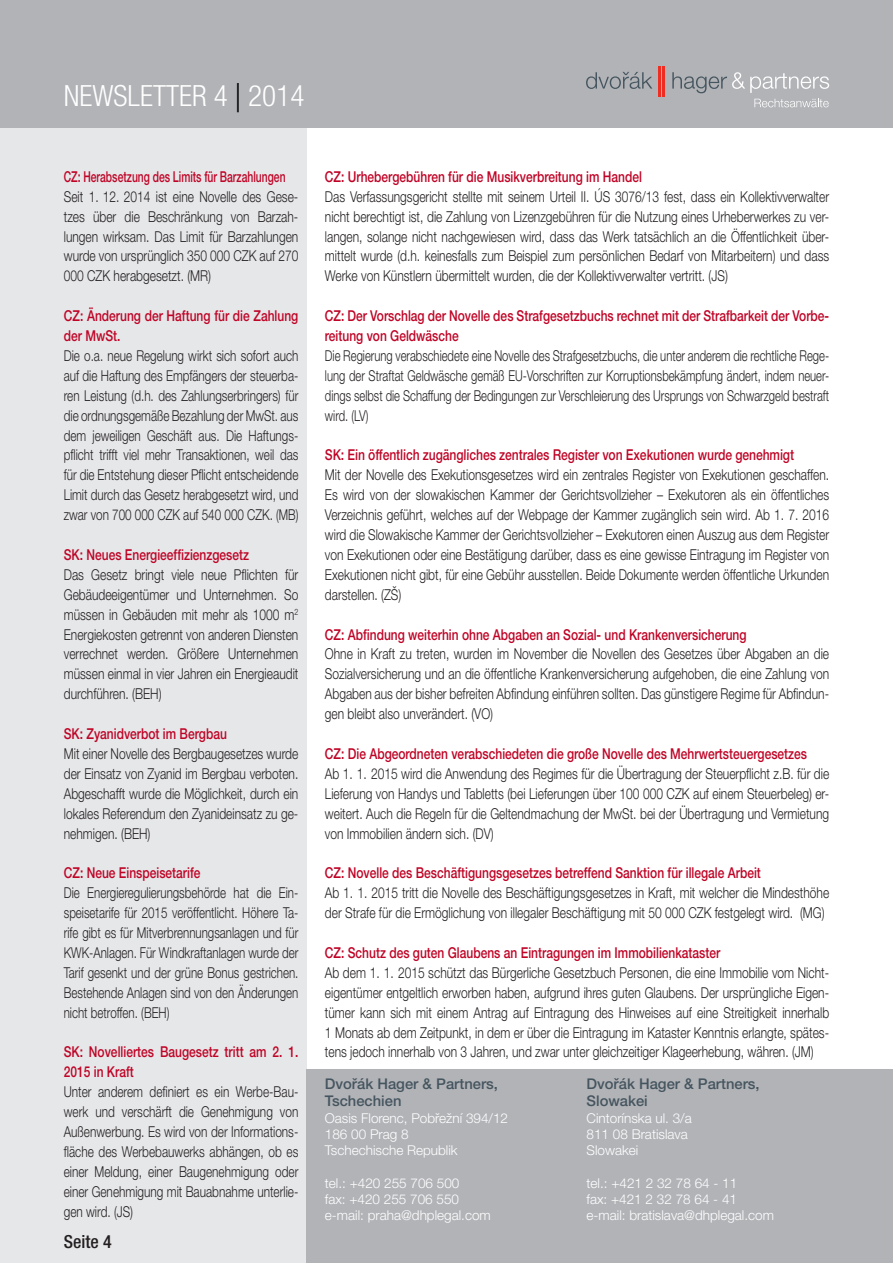
<style>
.page{position:relative;width:893px;height:1263px;background:#fff}
.page>*{position:absolute;margin:0;border:0;box-sizing:border-box;transform-origin:0 0}
.t1{font:300 condensed 29.25px "Helvetica Neue LT Pro";color:#fff}
.t2{font:500 condensed 18px "Helvetica Neue LT Pro";color:#231f20}
.Splitter_Text{font:300 15px/20px "Helvetica Neue LT Pro";color:#231f20;text-align:justify;scale:.8 1}
.Splitter_Überschrift{font:500 15px/20px "Helvetica Neue LT Pro";color:#bf0426;scale:.8 1}
.Splitter_Text-2{font:300 15px/20px "Helvetica Neue LT Pro";color:#231f20;text-align:justify;scale:.78 1}
.Splitter_Text-3{font:300 15px/20px "Helvetica Neue LT Pro";color:#231f20;text-align:justify;scale:.75 1}
.Splitter_Text-4{font:300 15px/20px "Helvetica Neue LT Pro";color:#231f20;text-align:justify;scale:.77 1}
.Splitter_Text-5{font:300 15px/20px "Helvetica Neue LT Pro";color:#231f20;text-align:justify;scale:.79 1}
.Splitter_Überschrift-2{font:500 15px "Helvetica Neue LT Pro";color:#bf0426;scale:.69 1}
.t3{font:500 14.7px "Helvetica Neue LT Pro";color:#45555f}
.t4{font:300 13.5px "Helvetica Neue LT Pro";color:#fff}
.s1{font-stretch:normal;color:#000}
</style>
<div class="page">
<div style="left:0;top:83px;width:307px;height:1180px;background:#e6e7e9"></div>
<div style="left:0;top:0;width:893px;height:128px;background:#b2b3b7"></div>
<svg style="left:586px;top:72px;width:66px;height:17px"></svg>
<svg style="left:672px;top:72px;width:157px;height:21px"></svg>
<hr style="left:658px;top:66px;width:3px;height:30px;background:#ee2e22">
<hr style="left:663px;top:66px;width:2px;height:30px;background:#ee2e22">
<svg style="left:754px;top:99px;width:75px;height:8px"></svg>
<div style="left:307px;top:1069px;width:586px;height:194px;background:#b2b3b7"></div>
<p class="t1" style="left:64px;top:79px;width:242px">NEWSLETTER 4 <span class="s1">|</span> 2014</p>
<p class="Splitter_Überschrift-2" style="left:64px;top:167px;width:323px">CZ: Herabsetzung des Limits für Barzahlungen</p>
<p class="Splitter_Text" style="left:64px;top:186px;width:295px">Seit 1. 12. 2014 ist eine Novelle des Gese&shy;tzes über die Beschränkung von Barzah&shy;lungen wirksam. Das Limit für Barzahlungen wurde von ursprünglich 350 000 CZK auf 270<br>000 CZK herabgesetzt. (MR)</p>
<p class="Splitter_Überschrift" style="left:64px;top:306px;width:295px">CZ: Änderung der Haftung für die Zahlung der MwSt.</p>
<p class="Splitter_Text-2" style="left:64px;top:345px;width:302px">Die o.a. neue Regelung wirkt sich sofort auch auf die Haftung des Empfängers der steuerba&shy;ren Leistung (d.h. des Zahlungserbringers) für die ordnungsgemäße Bezahlung der MwSt. aus dem jeweiligen Geschäft aus. Die Haftungs&shy;pflicht trifft viel mehr Transaktionen, weil das für die Entstehung dieser Pflicht entscheidende Limit durch das Gesetz herabgesetzt wird, und zwar von 700 000 CZK auf 540 000 CZK. (MB)</p>
<p class="Splitter_Überschrift" style="left:64px;top:544px;width:233px">SK: Neues Energieeffizienzgesetz</p>
<p class="Splitter_Text" style="left:64px;top:564px;width:295px">Das Gesetz bringt viele neue Pflichten für Gebäudeeigentümer und Unternehmen. So müssen in Gebäuden mit mehr als 1000 m<sup>2<br></sup>Energiekosten getrennt von anderen Diensten verrechnet werden. Größere Unternehmen müssen einmal in vier Jahren ein Energieaudit durchführen. (BEH)</p>
<p class="Splitter_Überschrift" style="left:64px;top:723px;width:205px">SK: Zyanidverbot im Bergbau</p>
<p class="Splitter_Text" style="left:64px;top:743px;width:295px">Mit einer Novelle des Bergbaugesetzes wurde der Einsatz von Zyanid im Bergbau verboten.<br>Abgeschafft wurde die Möglichkeit, durch ein lokales Referendum den Zyanideinsatz zu ge&shy;nehmigen. (BEH)</p>
<p class="Splitter_Überschrift" style="left:64px;top:863px;width:172px">CZ: Neue Einspeisetarife</p>
<p class="Splitter_Text-4" style="left:64px;top:883px;width:306px">Die Energieregulierungsbehörde hat die Ein&shy;speisetarife für 2015 veröffentlicht. Höhere Ta&shy;rife gibt es für Mitverbrennungsanlagen und für KWK-Anlagen. Für Windkraftanlagen wurde der Tarif gesenkt und der grüne Bonus gestrichen.<br>Bestehende Anlagen sind von den Änderungen nicht betroffen. (BEH)</p>
<p class="Splitter_Überschrift" style="left:64px;top:1042px;width:295px">SK: Novelliertes Baugesetz tritt am 2. 1.<br>2015 in Kraft</p>
<p class="Splitter_Text-5" style="left:64px;top:1082px;width:298px">Unter anderem definiert es ein Werbe-Bau&shy;werk und verschärft die Genehmigung von Außenwerbung. Es wird von der Informations&shy;fläche des Werbebauwerks abhängen, ob es einer Meldung, einer Baugenehmigung oder einer Genehmigung mit Bauabnahme unterlie&shy;gen wird. (JS)</p>
<p class="t2" style="left:64px;top:1231px;width:49px">Seite 4</p>
<p class="Splitter_Überschrift" style="left:325px;top:166px;width:398px">CZ: Urhebergebühren für die Musikverbreitung im Handel</p>
<p class="Splitter_Text" style="left:325px;top:186px;width:632px">Das Verfassungsgericht stellte mit seinem Urteil II. ÚS 3076/13 fest, dass ein Kollektivverwalter nicht berechtigt ist, die Zahlung von Lizenzgebühren für die Nutzung eines Urheberwerkes zu ver&shy;langen, solange nicht nachgewiesen wird, dass das Werk tatsächlich an die Öffentlichkeit über&shy;mittelt wurde (d.h. keinesfalls zum Beispiel zum persönlichen Bedarf von Mitarbeitern) und dass Werke von Künstlern übermittelt wurden, die der Kollektivverwalter vertritt. (JS)</p>
<p class="Splitter_Überschrift" style="left:325px;top:306px;width:632px">CZ: Der Vorschlag der Novelle des Strafgesetzbuchs rechnet mit der Strafbarkeit der Vorbe&shy;reitung von Geldwäsche</p>
<p class="Splitter_Text-3" style="left:325px;top:345px;width:674px">Die Regierung verabschiedete eine Novelle des Strafgesetzbuchs, die unter anderem die rechtliche Rege&shy;lung der Straftat Geldwäsche gemäß EU-Vorschriften zur Korruptionsbekämpfung ändert, indem neuer&shy;dings selbst die Schaffung der Bedingungen zur Verschleierung des Ursprungs von Schwarzgeld bestraft wird. (LV)</p>
<p class="Splitter_Überschrift" style="left:325px;top:445px;width:588px">SK: Ein öffentlich zugängliches zentrales Register von Exekutionen wurde genehmigt</p>
<p class="Splitter_Text" style="left:325px;top:465px;width:632px">Mit der Novelle des Exekutionsgesetzes wird ein zentrales Register von Exekutionen geschaffen.<br>Es wird von der slowakischen Kammer der Gerichtsvollzieher – Exekutoren als ein öffentliches Verzeichnis geführt, welches auf der Webpage der Kammer zugänglich sein wird. Ab 1. 7. 2016 wird die Slowakische Kammer der Gerichtsvollzieher – Exekutoren einen Auszug aus dem Register von Exekutionen oder eine Bestätigung darüber, dass es eine gewisse Eintragung im Register von Exekutionen nicht gibt, für eine Gebühr ausstellen. Beide Dokumente werden öffentliche Urkunden darstellen. (ZŠ)</p>
<p class="Splitter_Überschrift" style="left:325px;top:624px;width:529px">CZ: Abfindung weiterhin ohne Abgaben an Sozial- und Krankenversicherung</p>
<p class="Splitter_Text" style="left:325px;top:644px;width:632px">Ohne in Kraft zu treten, wurden im November die Novellen des Gesetzes über Abgaben an die Sozialversicherung und an die öffentliche Krankenversicherung aufgehoben, die eine Zahlung von Abgaben aus der bisher befreiten Abfindung einführen sollten. Das günstigere Regime für Abfindun&shy;gen bleibt also unverändert. (VO)</p>
<p class="Splitter_Überschrift" style="left:325px;top:743px;width:604px">CZ: Die Abgeordneten verabschiedeten die große Novelle des Mehrwertsteuergesetzes</p>
<p class="Splitter_Text" style="left:325px;top:763px;width:632px">Ab 1. 1. 2015 wird die Anwendung des Regimes für die Übertragung der Steuerpflicht z.B. für die Lieferung von Handys und Tabletts (bei Lieferungen über 100 000 CZK auf einem Steuerbeleg) er&shy;weitert. Auch die Regeln für die Geltendmachung der MwSt. bei der Übertragung und Vermietung von Immobilien ändern sich. (DV)</p>
<p class="Splitter_Überschrift" style="left:325px;top:863px;width:546px">CZ: Novelle des Beschäftigungsgesetzes betreffend Sanktion für illegale Arbeit</p>
<p class="Splitter_Text" style="left:325px;top:883px;width:632px">Ab 1. 1. 2015 tritt die Novelle des Beschäftigungsgesetzes in Kraft, mit welcher die Mindesthöhe der Strafe für die Ermöglichung von illegaler Beschäftigung mit 50 000 CZK festgelegt wird. (MG)</p>
<p class="Splitter_Überschrift" style="left:325px;top:942px;width:496px">CZ: Schutz des guten Glaubens an Eintragungen im Immobilienkataster</p>
<p class="Splitter_Text" style="left:325px;top:962px;width:632px">Ab dem 1. 1. 2015 schützt das Bürgerliche Gesetzbuch Personen, die eine Immobilie vom Nicht&shy;eigentümer entgeltlich erworben haben, aufgrund ihres guten Glaubens. Der ursprüngliche Eigen&shy;tümer kann sich mit einem Antrag auf Eintragung des Hinweises auf eine Streitigkeit innerhalb 1 Monats ab dem Zeitpunkt, in dem er über die Eintragung im Kataster Kenntnis erlangte, spätes&shy;tens jedoch innerhalb von 3 Jahren, und zwar unter gleichzeitiger Klageerhebung, währen. (JM)</p>
<p class="t3" style="left:325px;top:1075px;width:175px">Dvořák Hager &amp; Partners,</p>
<p class="t3" style="left:325px;top:1092px;width:78px">Tschechien</p>
<p class="t4" style="left:325px;top:1109px;width:185px">Oasis Florenc, Pobřežní 394/12</p>
<p class="t4" style="left:325px;top:1126px;width:85px">186 00 Prag 8</p>
<p class="t4" style="left:325px;top:1142px;width:134px">Tschechische Republik</p>
<p class="t4" style="left:325px;top:1174px;width:136px">tel.: +420 255 706 500</p>
<p class="t4" style="left:325px;top:1191px;width:136px">fax: +420 255 706 550</p>
<p class="t4" style="left:325px;top:1207px;width:167px">e-mail: praha@dhplegal.com</p>
<p class="t3" style="left:587px;top:1075px;width:175px">Dvořák Hager &amp; Partners,</p>
<p class="t3" style="left:587px;top:1092px;width:63px">Slowakei</p>
<p class="t4" style="left:587px;top:1109px;width:107px">Cintorínska ul. 3/a</p>
<p class="t4" style="left:587px;top:1126px;width:103px">811 08 Bratislava</p>
<p class="t4" style="left:587px;top:1142px;width:53px">Slowakei</p>
<p class="t4" style="left:587px;top:1174px;width:152px">tel.: +421 2 32 78 64 - 11</p>
<p class="t4" style="left:587px;top:1191px;width:152px">fax: +421 2 32 78 64 - 41</p>
<p class="t4" style="left:587px;top:1207px;width:189px">e-mail: bratislava@dhplegal.com</p>
</div>
